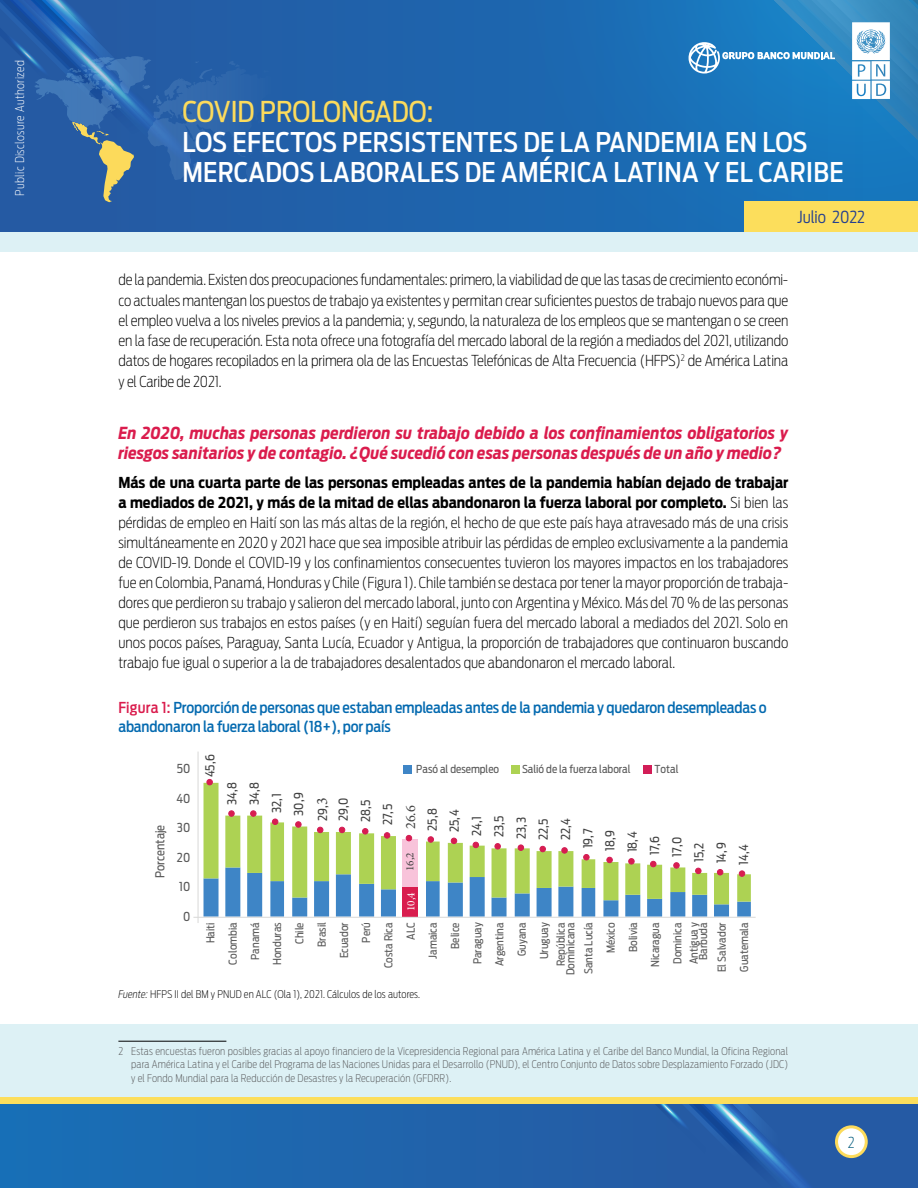
<style>
.page{position:relative;width:918px;height:1188px;background:#fff}
.page>*{position:absolute;margin:0;border:0;box-sizing:border-box;transform-origin:0 0}
.t1{font:28.5px "Antenna Cond";color:#fcdb5c}
.t2{font:500 27px/30px "Antenna Cond";letter-spacing:.01em;color:#fff}
.t3{font:italic 700 16.5px/19.5px "Antenna Cond";letter-spacing:.01em;color:#da1c4d}
.t4{font:300 16.5px "Antenna Cond";color:#25408f}
.t5{font:200 15px/20.1px "Antenna Cond";letter-spacing:-.01em;color:#000;text-align:justify}
.t6{font:500 15px/19.5px "Antenna Cond";letter-spacing:-.01em;color:#046ab0}
.t7{font:200 15px "Antenna Cond";color:#005a7c}
.t8{font:14.25px "Minion Pro";color:#414141}
.t9{font:12.3px/20.5px "Antenna Cond";color:#414141}
.t10{font:12.3px "Antenna Cond";color:#5a5a5a}
.t11{font:200 12px "Antenna Cond";letter-spacing:.03em;color:#fff}
.t12{font:11.25px "Minion Pro";color:#fff}
.t13{font:11.25px "Minion Pro";color:#414141}
.t14{font:10.95px/22.2px "Antenna Cond";color:#5a5a5a;text-align:right}
.t15{font:200 10.5px/13.5px "Antenna Cond";letter-spacing:.015em;color:#58595b;text-align:justify}
.t16{font:200 10.5px "Antenna Cond";letter-spacing:.01em;color:#000}
.s1{font-weight:700}
.s2{color:#da1c4d}
.s3{font-family:"Minion Pro";font-size:15.75px}
.s4{font-style:italic}
</style>
<div class="page">
<div style="left:0;top:1104px;width:918px;height:84px;background:linear-gradient(to bottom,#1e66ae,#1e66ae)"></div>
<div style="left:0;top:0;width:918px;height:233px;background:#2062ab"></div>
<svg style="left:0;top:202px;width:286px;height:31px"></svg>
<svg style="left:507px;top:0;width:237px;height:233px"></svg>
<svg style="left:0;top:0;width:254px;height:202px"></svg>
<div style="left:683px;top:0;width:235px;height:202px;background:#1a72b9"></div>
<div style="left:744px;top:201px;width:174px;height:32px;background:#fcde5c"></div>
<svg style="left:520px;top:1104px;width:350px;height:84px;background:#2c63a8"></svg>
<div style="left:0;top:1097px;width:918px;height:7px;background:#fcde5c"></div>
<svg style="left:689px;top:0;width:229px;height:199px;background:#2d84c2"></svg>
<div style="left:0;top:233px;width:918px;height:864px;background:#ddf1f5"></div>
<div style="left:0;top:253px;width:918px;height:771px;background:#fff"></div>
<hr style="left:118px;top:1041px;width:108px;height:1px;background:#000">
<svg style="left:204px;top:783px;width:48px;height:28px"></svg>
<hr style="left:193px;top:917px;width:563px;height:1px;background:#d9d9d8">
<div style="left:206px;top:779px;width:7px;height:6px;border:1px solid #d21d57;border-radius:50%"></div>
<div style="left:228px;top:810px;width:7px;height:7px;border:1px solid #d21d57;border-radius:50%"></div>
<div style="left:250px;top:810px;width:7px;height:7px;border:1px solid #d21d57;border-radius:50%"></div>
<svg style="left:204px;top:811px;width:547px;height:106px"></svg>
<div style="left:739px;top:870px;width:6px;height:7px;border:1px solid #d21d57;border-radius:50%"></div>
<div style="left:403px;top:765px;width:8px;height:8px;background:#3e85c6"></div>
<div style="left:511px;top:765px;width:8px;height:8px;background:#add253"></div>
<div style="left:644px;top:765px;width:8px;height:8px;background:#d21d57"></div>
<hr style="left:198px;top:752px;width:1px;height:171px;background:#d9d9d8">
<p class="t11" style="left:13px;top:196px;width:137px;rotate:-90deg">Public Disclosure Authorized</p>
<h1 class="t1" style="left:182px;top:95px;width:253px">COVID PROLONGADO:</h1>
<h2 class="t2" style="left:182px;top:127px;width:663px">LOS EFECTOS PERSISTENTES DE LA PANDEMIA EN LOS<br>MERCADOS LABORALES DE AMÉRICA LATINA Y EL CARIBE</h2>
<p class="t4" style="left:797px;top:207px;width:70px">Julio 2022</p>
<p class="t5" style="left:118px;top:270px;width:671px">de la pandemia. Existen dos preocupaciones fundamentales: primero, la viabilidad de que las tasas de crecimiento económi&shy;co actuales mantengan los puestos de trabajo ya existentes y permitan crear suficientes puestos de trabajo nuevos para que el empleo vuelva a los niveles previos a la pandemia; y, segundo, la naturaleza de los empleos que se mantengan o se creen en la fase de recuperación. Esta nota ofrece una fotografía del mercado laboral de la región a mediados del 2021, utilizando datos de hogares recopilados en la primera ola de las Encuestas Telefónicas de Alta Frecuencia (HFPS)<sup>2</sup> de América Latina y el Caribe de 2021.</p>
<p class="t3" style="left:118px;top:424px;width:671px">En 2020, muchas personas perdieron su trabajo debido a los confinamientos obligatorios y riesgos sanitarios y de contagio. ¿Qué sucedió con esas personas después de un año y medio?</p>
<p class="t5" style="left:118px;top:472px;width:672px"><span class="s1">Más de una cuarta parte de las personas empleadas antes de la pandemia habían dejado de trabajar a mediados de 2021, y más de la mitad de ellas abandonaron la fuerza laboral por completo.</span> Si bien las pérdidas de empleo en Haití son las más altas de la región, el hecho de que este país haya atravesado más de una crisis simultáneamente en 2020 y 2021 hace que sea imposible atribuir las pérdidas de empleo exclusivamente a la pandemia de COVID-19. Donde el COVID-19 y los confinamientos consecuentes tuvieron los mayores impactos en los trabajadores fue en Colombia, Panamá, Honduras y Chile (Figura 1). Chile también se destaca por tener la mayor proporción de trabaja&shy;dores que perdieron su trabajo y salieron del mercado laboral, junto con Argentina y México. Más del 70 % de las personas que perdieron sus trabajos en estos países (y en Haití) seguían fuera del mercado laboral a mediados del 2021. Solo en unos pocos países, Paraguay, Santa Lucía, Ecuador y Antigua, la proporción de trabajadores que continuaron buscando trabajo fue igual o superior a la de trabajadores desalentados que abandonaron el mercado laboral.</p>
<p class="t6" style="left:118px;top:698px;width:650px"><span class="s2">Figura 1:</span> Proporción de personas que estaban empleadas antes de la pandemia y quedaron desempleadas o abandonaron la fuerza laboral (18+), por país</p>
<p class="t10" style="left:153px;top:878px;width:55px;rotate:-90deg">Porcentaje</p>
<p class="t10" style="left:177px;top:762px;width:15px">50</p>
<p class="t10" style="left:176px;top:792px;width:15px">40</p>
<p class="t10" style="left:177px;top:820px;width:15px">30</p>
<p class="t10" style="left:177px;top:850px;width:15px">20</p>
<p class="t10" style="left:179px;top:879px;width:13px">10</p>
<p class="t10" style="left:183px;top:909px;width:9px">0</p>
<p class="t9" style="left:200px;top:777px;width:25px;rotate:-90deg">45,6</p>
<p class="t9" style="left:222px;top:805px;width:24px;rotate:-90deg">34,8</p>
<p class="t9" style="left:244px;top:805px;width:24px;rotate:-90deg">34,8</p>
<p class="t14" style="left:416px;top:758px;width:84px">Pasó al desempleo</p>
<p class="t14" style="left:522px;top:758px;width:110px">Salió de la fuerza laboral</p>
<p class="t14" style="left:655px;top:758px;width:25px">Total</p>
<p class="t9" style="left:266px;top:813px;width:21px;rotate:-90deg">32,1</p>
<p class="t9" style="left:289px;top:816px;width:25px;rotate:-90deg">30,9</p>
<p class="t9" style="left:312px;top:821px;width:25px;rotate:-90deg">29,<span class="s3">3<br></span>29,0</p>
<p class="t9" style="left:355px;top:825px;width:27px;line-height:22.2px;rotate:-90deg">28,5<br>27,5</p>
<p class="t8" style="left:401px;top:829px;width:25px;rotate:-90deg">26.6</p>
<p class="t9" style="left:422px;top:831px;width:24px;rotate:-90deg">25,8</p>
<p class="t9" style="left:444px;top:832px;width:24px;rotate:-90deg">25,4</p>
<p class="t9" style="left:467px;top:836px;width:21px;rotate:-90deg">24,1</p>
<p class="t9" style="left:489px;top:837px;width:23px;rotate:-90deg">23,5</p>
<p class="t9" style="left:511px;top:839px;width:23px;rotate:-90deg">23,3</p>
<p class="t9" style="left:533px;top:840px;width:23px;rotate:-90deg">22,5</p>
<p class="t9" style="left:555px;top:840px;width:24px;rotate:-90deg">22,4</p>
<p class="t9" style="left:578px;top:848px;width:21px;rotate:-90deg">19,7</p>
<p class="t9" style="left:600px;top:851px;width:22px;rotate:-90deg">18,9</p>
<p class="t9" style="left:622px;top:852px;width:22px;rotate:-90deg">18,4</p>
<p class="t9" style="left:644px;top:855px;width:21px;rotate:-90deg">17,6</p>
<p class="t9" style="left:667px;top:857px;width:21px;rotate:-90deg">17,0</p>
<p class="t9" style="left:689px;top:862px;width:21px;rotate:-90deg">15,2</p>
<p class="t9" style="left:711px;top:863px;width:22px;rotate:-90deg">14,9</p>
<p class="t9" style="left:733px;top:865px;width:22px;rotate:-90deg">14,4</p>
<p class="t13" style="left:402px;top:871px;width:20px;rotate:-90deg">16,2</p>
<p class="t12" style="left:403px;top:911px;width:20px;rotate:-90deg">10,4</p>
<p class="t14" style="left:200px;top:968px;width:48px;rotate:-90deg">Haiti<br>Colombia<br>Panamá<br>Honduras<br>Chile<br>Brasil<br>Ecuador<br>Perú<br>Costa Rica<br>ALC<br>Jamaica<br>Belice<br>Paraguay<br>Argentina<br>Guyana<br>Uruguay</p>
<p class="t14" style="left:556px;top:975px;width:54px;line-height:9.6px;rotate:-90deg">República<br>Dominicana</p>
<p class="t14" style="left:578px;top:974px;width:53px;rotate:-90deg">Santa Lucía<br>México<br>Bolivia<br>Nicaragua<br>Dominica</p>
<p class="t14" style="left:689px;top:964px;width:43px;line-height:9.6px;text-align:center;rotate:-90deg">Antigua y<br>Barbuda</p>
<p class="t14" style="left:711px;top:972px;width:51px;text-align:left;rotate:-90deg">El Salvador<br>Guatemala</p>
<p class="t16" style="left:118px;top:988px;width:303px"><span class="s4">Fuente:</span> HFPS II del BM y PNUD en ALC (Ola 1), 2021. Cálculos de los autores.</p>
<p class="t15" style="left:131px;top:1044px;width:659px;text-indent:-13px">2 Estas encuestas fueron posibles gracias al apoyo financiero de la Vicepresidencia Regional para América Latina y el Caribe del Banco Mundial, la Oficina Regional para América Latina y el Caribe del Programa de las Naciones Unidas para el Desarrollo (PNUD), el Centro Conjunto de Datos sobre Desplazamiento Forzado (JDC) y el Fondo Mundial para la Reducción de Desastres y la Recuperación (GFDRR).</p>
<p class="t7" style="left:848px;top:1134px;width:8px">2</p>
</div>
